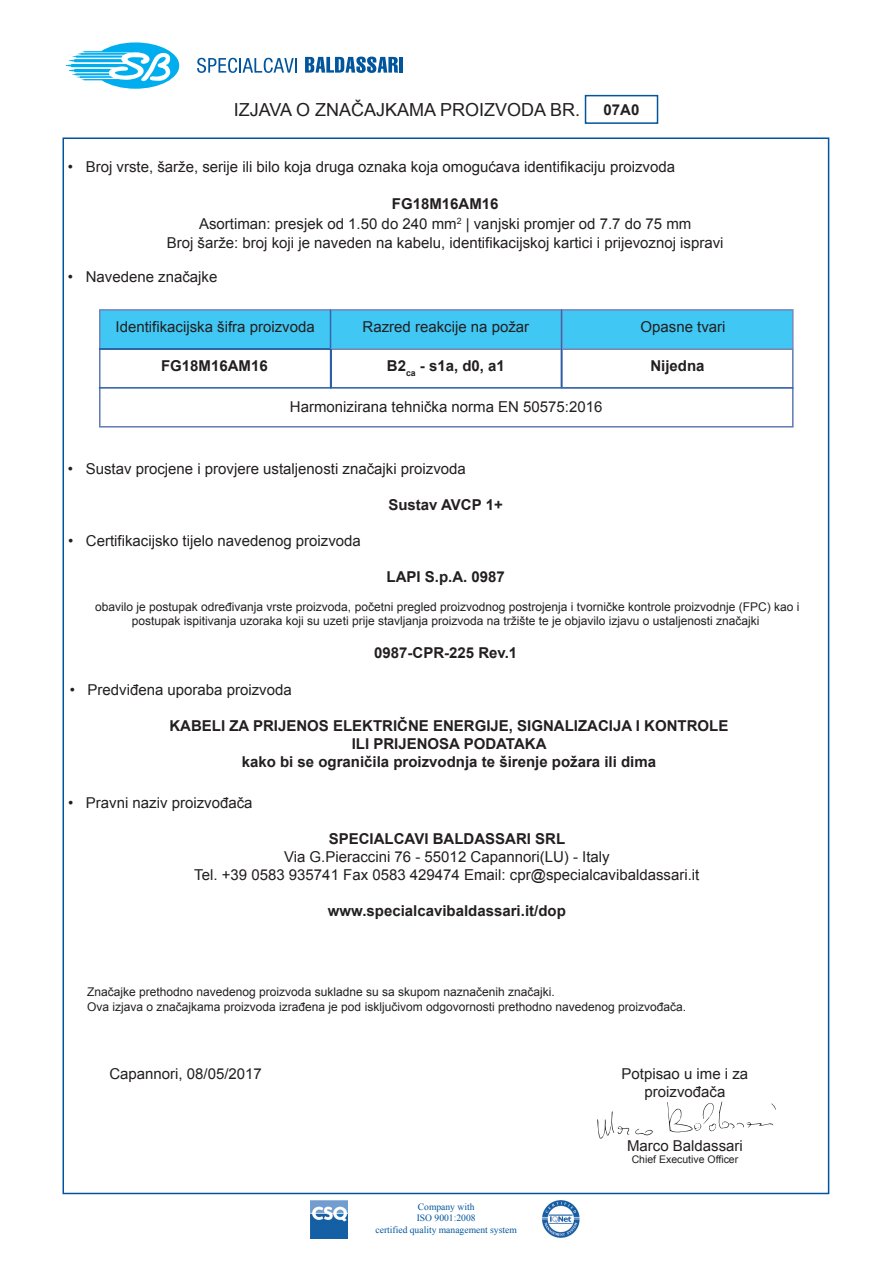
<style>
.page{position:relative;width:893px;height:1263px;background:#fff}
.page>*{position:absolute;margin:0;border:0;box-sizing:border-box;transform-origin:0 0}
.t1{font:18px "Arial";color:#231f20}
.t2{font:15px/19.5px "Arial";color:#231f20;text-align:center}
.t3{font:700 15px/18px "Arial";color:#231f20;text-align:center}
.t4{font:12px/14.4px "Arial";color:#231f20}
.t5{font:10.5px "Arial";color:#231f20}
.t6{font:9.6px/11.6px "Times New Roman";color:#01559d;text-align:center}
.s1{font-weight:700}
</style>
<div class="page">
<div style="left:585px;top:95px;width:73px;height:29px;background:#fff;border:2px solid #01559e"></div>
<svg style="left:66px;top:42px;width:113px;height:47px"></svg>
<svg style="left:197px;top:58px;width:100px;height:15px"></svg>
<svg style="left:305px;top:57px;width:93px;height:16px"></svg>
<hr style="left:399px;top:57px;width:4px;height:16px;background:#01559d">
<img style="left:310px;top:1201px;width:38px;height:37px">
<img style="left:542px;top:1201px;width:38px;height:37px">
<svg style="left:99px;top:309px;width:695px;height:118px"></svg>
<svg style="left:597px;top:1101px;width:179px;height:38px"></svg>
<p class="t1" style="left:234px;top:98px;width:348px">IZJAVA O ZNAČAJKAMA PROIZVODA BR.</p>
<p class="t3" style="left:604px;top:101px;width:37px">07A0</p>
<p class="t2" style="left:68px;top:157px;width:609px">• Broj vrste, šarže, serije ili bilo koja druga oznaka koja omogućava identifikaciju proizvoda</p>
<p class="t2" style="left:167px;top:194px;width:558px"><span class="s1">FG18M16AM16<br></span>Asortiman: presjek od 1.50 do 240 mm<sup>2</sup> | vanjski promjer od 7.7 do 75 mm<br>Broj šarže: broj koji je naveden na kabelu, identifikacijskoj kartici i prijevoznoj ispravi</p>
<p class="t2" style="left:68px;top:267px;width:151px">• Navedene značajke</p>
<p class="t2" style="left:116px;top:317px;width:201px">Identifikacijska šifra proizvoda</p>
<p class="t2" style="left:362px;top:317px;width:168px">Razred reakcije na požar</p>
<p class="t2" style="left:641px;top:317px;width:87px">Opasne tvari</p>
<p class="t3" style="left:650px;top:358px;width:56px">Nijedna</p>
<p class="t2" style="left:290px;top:397px;width:314px">Harmonizirana tehnička norma EN 50575:2016</p>
<p class="t3" style="left:161px;top:358px;width:108px">FG18M16AM16</p>
<p class="t3" style="left:387px;top:358px;width:120px">B2<sub>ca</sub> - s1a, d0, a1</p>
<p class="t2" style="left:68px;top:459px;width:399px">• Sustav procjene i provjere ustaljenosti značajki proizvoda</p>
<p class="t3" style="left:388px;top:496px;width:116px">Sustav AVCP 1+</p>
<p class="t2" style="left:68px;top:531px;width:294px">• Certifikacijsko tijelo navedenog proizvoda</p>
<p class="t3" style="left:387px;top:568px;width:120px">LAPI S.p.A. 0987</p>
<p class="t4" style="left:95px;top:600px;width:706px;text-align:center">obavilo je postupak određivanja vrste proizvoda, početni pregled proizvodnog postrojenja i tvorničke kontrole proizvodnje (FPC) kao i postupak ispitivanja uzoraka koji su uzeti prije stavljanja proizvoda na tržište te je objavilo izjavu o ustaljenosti značajki</p>
<p class="t3" style="left:374px;top:644px;width:145px">0987-CPR-225 Rev.1</p>
<p class="t2" style="left:70px;top:680px;width:224px">• Predviđena uporaba proizvoda</p>
<p class="t3" style="left:169px;top:718px;width:560px">KABELI ZA PRIJENOS ELEKTRIČNE ENERGIJE, SIGNALIZACIJA I KONTROLE<br>ILI PRIJENOSA PODATAKA<br>kako bi se ograničila proizvodnja te širenje požara ili dima</p>
<p class="t2" style="left:68px;top:793px;width:186px">• Pravni naziv proizvođača</p>
<p class="t3" style="left:329px;top:830px;width:238px">SPECIALCAVI BALDASSARI SRL</p>
<p class="t2" style="left:194px;top:847px;width:507px;line-height:18px">Via G.Pieraccini 76 - 55012 Capannori(LU) - Italy<br>Tel. +39 0583 935741 Fax 0583 429474 Email: cpr@specialcavibaldassari.it</p>
<p class="t3" style="left:328px;top:902px;width:239px">www.specialcavibaldassari.it/dop</p>
<p class="t4" style="left:87px;top:985px;width:600px">Značajke prethodno navedenog proizvoda sukladne su sa skupom naznačenih značajki.<br>Ova izjava o značajkama proizvoda izrađena je pod isključivom odgovornosti prethodno navedenog proizvođača.</p>
<p class="t2" style="left:109px;top:1064px;width:154px">Capannori, 08/05/2017</p>
<p class="t2" style="left:622px;top:1064px;width:128px;line-height:18px">Potpisao u ime i za proizvođača</p>
<p class="t6" style="left:376px;top:1201px;width:143px">Company with<br>ISO 9001:2008<br>certified quality management system</p>
<p class="t2" style="left:627px;top:1136px;width:117px">Marco Baldassari</p>
<p class="t5" style="left:632px;top:1152px;width:108px">Chief Executive Officer</p>
</div>
